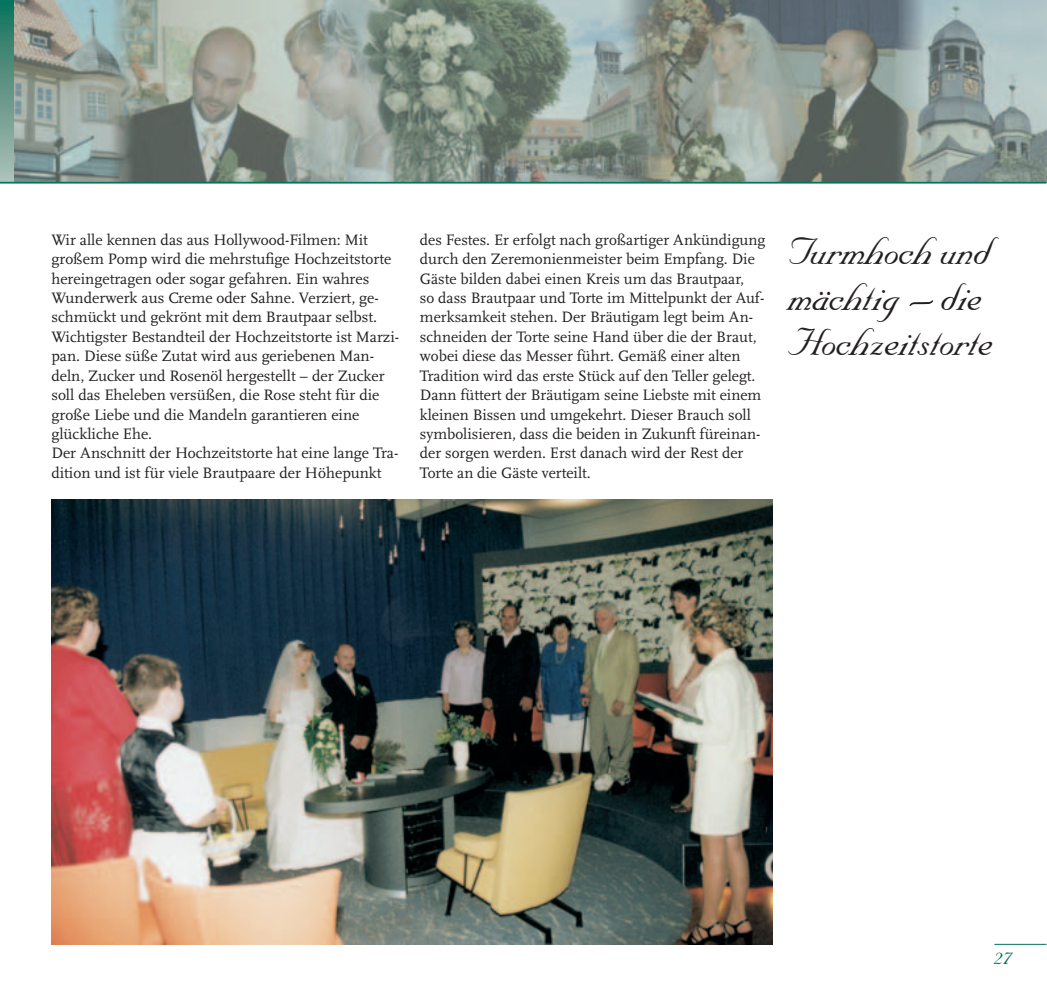
<style>
.page{position:relative;width:1047px;height:996px;background:#fff}
.page>*{position:absolute;margin:0;border:0;box-sizing:border-box;transform-origin:0 0}
.t1{font:45.5px/45.5px "Michael";color:#231f20}
.t2{font:28px "Michael";color:#07735d}
.t3{font:15.75px/19.4px "Scala";color:#231f20}
</style>
<div class="page">
<svg style="left:0;top:0;width:14px;height:182px;background:#609788"></svg>
<img style="left:14px;top:0;width:1032px;height:182px">
<hr style="left:14px;top:182px;width:1032px;height:2px;background:#07735d">
<svg style="left:0;top:182px;width:14px;height:2px"></svg>
<hr style="left:994px;top:944px;width:52px;height:1px;background:#07735d">
<img style="left:51px;top:499px;width:721px;height:445px">
<p class="t3" style="left:51px;top:231px;width:349px">Wir alle kennen das aus Hollywood-Filmen: Mit großem Pomp wird die mehrstufige Hochzeitstorte hereingetragen oder sogar gefahren. Ein wahres Wunderwerk aus Creme oder Sahne. Verziert, ge&shy;schmückt und gekrönt mit dem Brautpaar selbst.<br>Wichtigster Bestandteil der Hochzeitstorte ist Marzi&shy;pan. Diese süße Zutat wird aus geriebenen Man&shy;deln, Zucker und Rosenöl hergestellt – der Zucker soll das Eheleben versüßen, die Rose steht für die große Liebe und die Mandeln garantieren eine glückliche Ehe.<br>Der Anschnitt der Hochzeitstorte hat eine lange Tra&shy;dition und ist für viele Brautpaare der Höhepunkt</p>
<p class="t3" style="left:420px;top:231px;width:347px">des Festes. Er erfolgt nach großartiger Ankündigung durch den Zeremonienmeister beim Empfang. Die Gäste bilden dabei einen Kreis um das Brautpaar,<br>so dass Brautpaar und Torte im Mittelpunkt der Auf&shy;merksamkeit stehen. Der Bräutigam legt beim An&shy;schneiden der Torte seine Hand über die der Braut, wobei diese das Messer führt. Gemäß einer alten Tradition wird das erste Stück auf den Teller gelegt.<br>Dann füttert der Bräutigam seine Liebste mit einem kleinen Bissen und umgekehrt. Dieser Brauch soll symbolisieren, dass die beiden in Zukunft füreinan&shy;der sorgen werden. Erst danach wird der Rest der Torte an die Gäste verteilt.</p>
<h1 class="t1" style="left:788px;top:226px;width:206px">Turmhoch und mächtig-die<br>Hochzeitstorte</h1>
<h2 class="t2" style="left:994px;top:938px;width:19px">27</h2>
</div>
